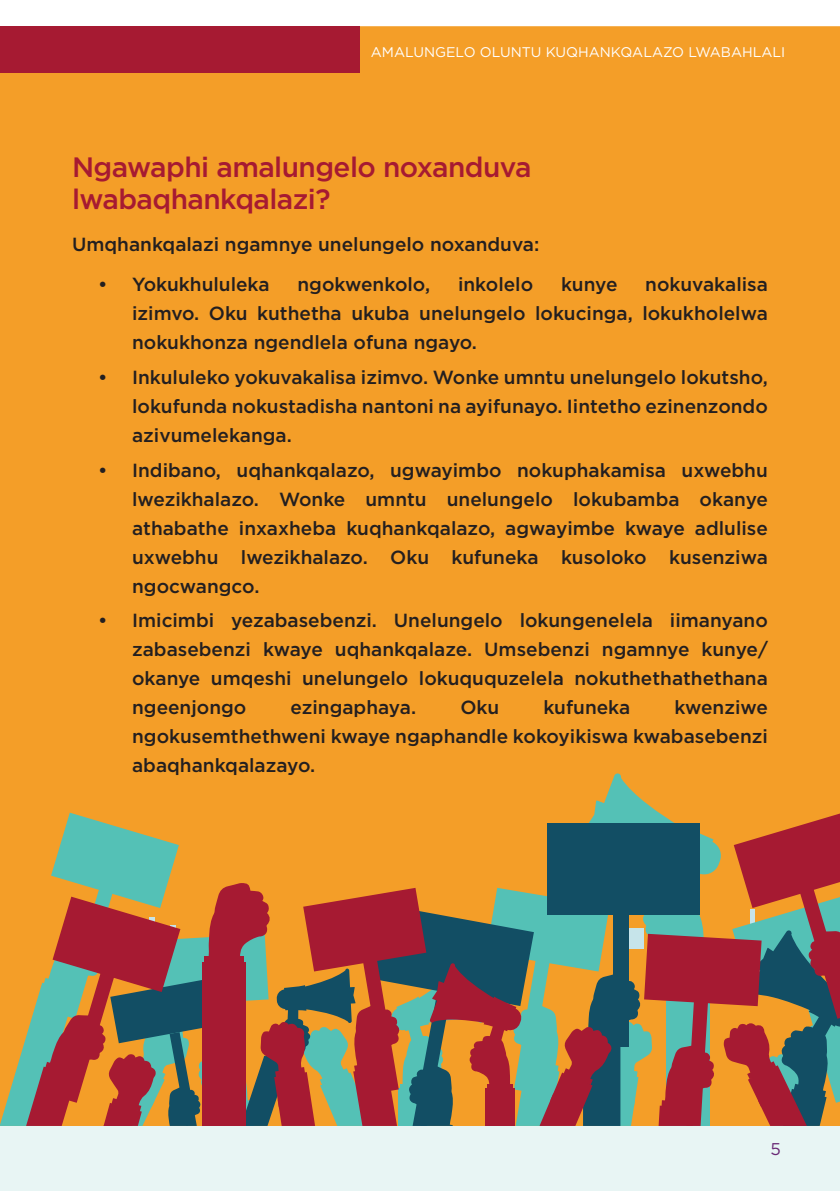
<style>
.page{position:relative;width:840px;height:1191px;background:#fff}
.page>*{position:absolute;margin:0;border:0;box-sizing:border-box;transform-origin:0 0}
.Head_3{font:500 28px/32px "Gotham";letter-spacing:-.02em;color:#a61a32}
.Text{font:500 19px/29px "Gotham";color:#231f20;text-align:justify}
.t1{font:17px "Gotham";color:#692875}
.t2{font:14px "Gotham";color:#fff}
</style>
<div class="page">
<div style="left:0;top:74px;width:839px;height:1117px;background:#e8f5f4"></div>
<div style="left:359px;top:26px;width:480px;height:48px;background:#f49e28"></div>
<div style="left:0;top:26px;width:359px;height:48px;background:#a61a32"></div>
<div style="left:0;top:74px;width:839px;height:1052px;background:#f49e28"></div>
<svg style="left:0;top:773px;width:839px;height:353px"></svg>
<p class="t2" style="left:370px;top:43px;width:416px">AMALUNGELO OLUNTU KUQHANKQALAZO LWABAHLALI</p>
<p class="Head_3" style="left:72px;top:151px;width:461px">Ngawaphi amalungelo noxanduva lwabaqhankqalazi?</p>
<p class="Text" style="left:72px;top:229px;width:468px">Umqhankqalazi ngamnye unelungelo noxanduva:</p>
<p class="Text" style="left:98px;top:270px;width:173px">• Yokukhululeka</p>
<p class="Text" style="left:297px;top:270px;width:134px">ngokwenkolo,</p>
<p class="Text" style="left:458px;top:270px;width:77px">inkolelo</p>
<p class="Text" style="left:560px;top:270px;width:58px">kunye</p>
<p class="Text" style="left:132px;top:270px;width:637px;text-indent:513px">nokuvakalisa izimvo. Oku kuthetha ukuba unelungelo lokucinga, lokukholelwa nokukhonza ngendlela ofuna ngayo.</p>
<p class="Text" style="left:132px;top:362px;width:637px;text-indent:-34px">• Inkululeko yokuvakalisa izimvo. Wonke umntu unelungelo lokutsho, lokufunda nokustadisha nantoni na ayifunayo. Iintetho ezinenzondo azivumelekanga.</p>
<p class="Text" style="left:132px;top:455px;width:637px;text-indent:-34px">• Indibano, uqhankqalazo, ugwayimbo nokuphakamisa uxwebhu lwezikhalazo. Wonke umntu unelungelo lokubamba okanye athabathe inxaxheba kuqhankqalazo, agwayimbe kwaye adlulise uxwebhu lwezikhalazo. Oku kufuneka kusoloko kusenziwa ngocwangco.</p>
<p class="Text" style="left:132px;top:606px;width:637px;text-indent:-34px">• Imicimbi yezabasebenzi. Unelungelo lokungenelela iimanyano zabasebenzi kwaye uqhankqalaze. Umsebenzi ngamnye kunye/ okanye umqeshi unelungelo lokuququzelela nokuthethathethana ngeenjongo</p>
<p class="Text" style="left:290px;top:693px;width:127px">ezingaphaya.</p>
<p class="Text" style="left:460px;top:693px;width:40px">Oku</p>
<p class="Text" style="left:543px;top:693px;width:88px">kufuneka</p>
<p class="Text" style="left:132px;top:693px;width:637px;text-indent:542px">kwenziwe ngokusemthethweni kwaye ngaphandle kokoyikiswa kwabasebenzi abaqhankqalazayo.</p>
<p class="t1" style="left:770px;top:1137px;width:12px">5</p>
</div>
